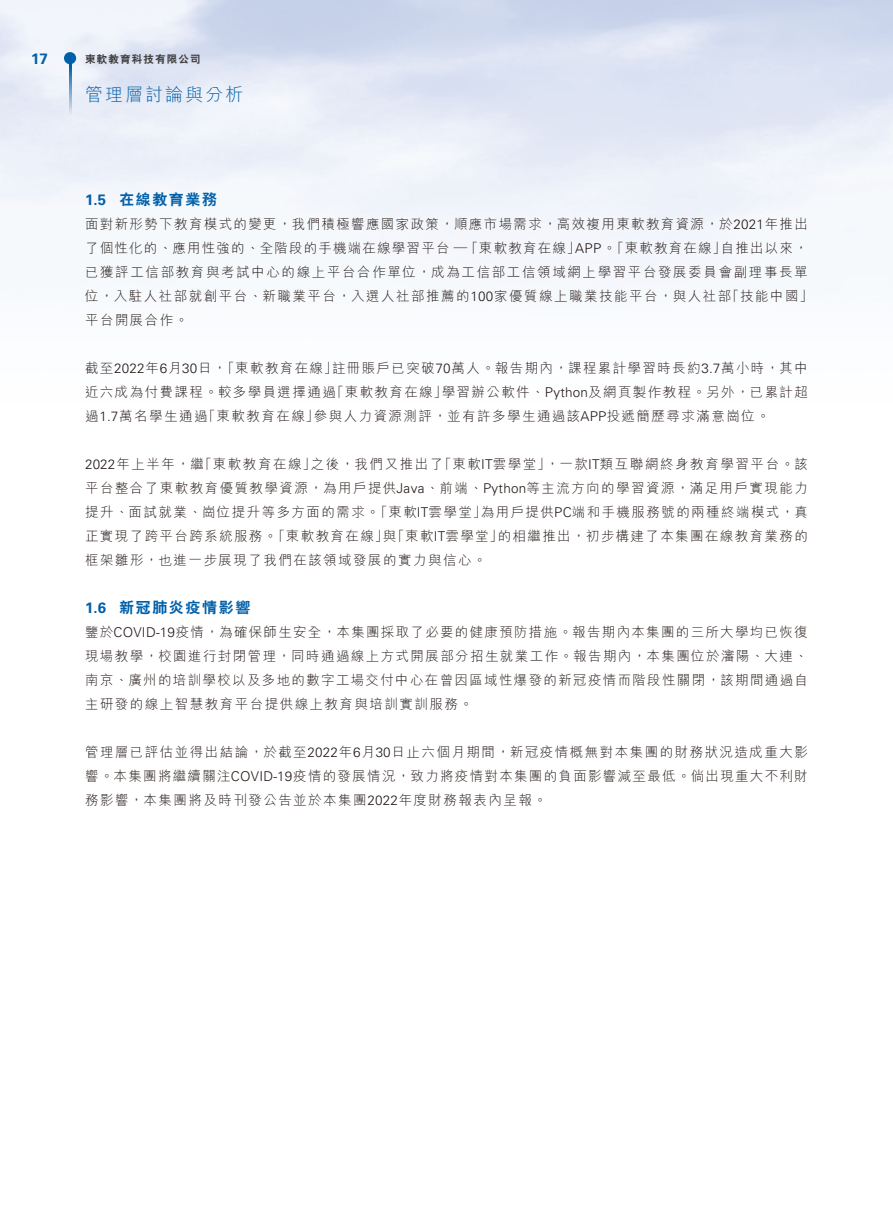
<style>
.page{position:relative;width:893px;height:1212px;background:#fff}
.page>*{position:absolute;margin:0;border:0;box-sizing:border-box;transform-origin:0 0}
.t1{font:300 18px "M Hei HK";letter-spacing:.115em;color:#0060aa}
.t2{font:800 15px "C Hei 2 HK";letter-spacing:.11em;color:#0060aa}
.t3{font:700 15px "Univers";color:#0060aa}
.t4{font:300 13.5px/24px "M Hei HK";letter-spacing:.11em;color:#231916}
.t5{font:300 13.5px "M Hei HK";letter-spacing:.09em;color:#231916}
.t6{font:800 10.5px "C Hei 2 HK";letter-spacing:.115em;color:#3f3b3a}
.s1{font-family:"Univers"}
</style>
<div class="page">
<img style="left:0;top:0;width:893px;height:281px">
<hr style="left:69px;top:61px;width:2px;height:62px;background:#0060aa">
<div style="left:64px;top:52px;width:12px;height:12px;background:#0060aa;border-radius:50%"></div>
<p class="t3" style="left:31px;top:50px;width:18px">17</p>
<p class="t6" style="left:85px;top:52px;width:117px">東軟教育科技有限公司</p>
<h1 class="t1" style="left:85px;top:82px;width:160px">管理層討論與分析</h1>
<p class="t2" style="left:119px;top:189px;width:100px">在線教育業務</p>
<p class="t3" style="left:85px;top:191px;width:23px">1.5</p>
<p class="t4" style="left:85px;top:211px;width:724px;text-align:right">面對新形勢下教育模式的變更，我們積極響應國家政策，順應市場需求，高效複用東軟教育資源，於<span class="s1">2021</span>年推出自推出以來，</p>
<p class="t5" style="left:85px;top:238px;width:497px">了個性化的、應用性強的、全階段的手機端在線學習平台 —「東軟教育在線」</p>
<p class="t4" style="left:85px;top:259px;width:724px">已獲評工信部教育與考試中心的線上平台合作單位，成為工信部工信領域網上學習平台發展委員會副理事長單</p>
<p class="t4" style="left:726px;top:283px;width:89px">「技能中國「</p>
<p class="t4" style="left:575px;top:235px;width:152px"><span class="s1">APP</span>。「東軟教育在線」</p>
<p class="t4" style="left:85px;top:283px;width:648px">位，入駐人社部就創平台、新職業平台，入選人社部推薦的<span class="s1">100</span>家優質線上職業技能平台，與人社部平台開展合作。</p>
<p class="t4" style="left:332px;top:355px;width:477px">註冊賬戶已突破<span class="s1">70</span>萬人。報告期內，課程累計學習時長約<span class="s1">3.7</span>萬小時，其中</p>
<p class="t4" style="left:85px;top:355px;width:254px">截至<span class="s1">2022</span>年<span class="s1">6</span>月<span class="s1">30</span>日 「， 東軟教育在線」</p>
<p class="t4" style="left:330px;top:379px;width:118px">「東軟教育在線」</p>
<p class="t4" style="left:442px;top:379px;width:368px">學習辦公軟件、<span class="s1">Python</span>及網頁製作教程。另外，已累計超</p>
<p class="t4" style="left:314px;top:379px;width:458px;text-indent:-229px">近六成為付費課程。較多學員選擇通過<br>參與人力資源測評，並有許多學生通過該<span class="s1">APP</span>投遞簡歷尋求滿意崗位。</p>
<p class="t4" style="left:202px;top:403px;width:118px">「東軟教育在線」</p>
<p class="t4" style="left:85px;top:403px;width:124px">過<span class="s1">1.7</span>萬名學生通過</p>
<p class="t4" style="left:198px;top:451px;width:119px">「東軟教育在線」</p>
<p class="t4" style="left:546px;top:451px;width:264px">，一款<span class="s1">IT</span>類互聯網終身教育學習平台。該</p>
<p class="t4" style="left:85px;top:451px;width:120px"><span class="s1">2022</span>年上半年，繼</p>
<p class="t4" style="left:85px;top:475px;width:724px">平台整合了東軟教育優質教學資源，為用戶提供<span class="s1">Java</span>、前端、<span class="s1">Python</span>等主流方向的學習資源，滿足用戶實現能力</p>
<p class="t4" style="left:481px;top:499px;width:329px">為用戶提供<span class="s1">PC</span>端和手機服務號的兩種終端模式，真</p>
<p class="t4" style="left:311px;top:451px;width:134px">之後，我們又推出了</p>
<p class="t4" style="left:438px;top:451px;width:114px">「東軟<span class="s1">IT</span>雲學堂」</p>
<p class="t4" style="left:85px;top:499px;width:403px">提升、面試就業、崗位提升等多方面的需求。「東軟<span class="s1">IT</span>雲學堂」</p>
<p class="t4" style="left:85px;top:523px;width:419px">正實現了跨平台跨系統服務。「東軟教育在線」「東軟<span class="s1">IT</span>雲學堂」</p>
<p class="t4" style="left:498px;top:523px;width:312px">的相繼推出，初步構建了本集團在線教育業務的</p>
<p class="t4" style="left:85px;top:523px;width:403px;text-indent:298px">與<br>框架雛形，也進一步展現了我們在該領域發展的實力與信心。</p>
<p class="t2" style="left:119px;top:597px;width:133px">新冠肺炎疫情影響</p>
<p class="t3" style="left:85px;top:599px;width:23px">1.6</p>
<p class="t4" style="left:85px;top:619px;width:724px;text-align:justify">鑒於<span class="s1">COVID-19</span>疫情，為確保師生安全，本集團採取了必要的健康預防措施。報告期內本集團的三所大學均已恢復現場教學，校園進行封閉管理，同時通過線上方式開展部分招生就業工作。報告期內，本集團位於瀋陽、大連、南京、廣州的培訓學校以及多地的數字工場交付中心在曾因區域性爆發的新冠疫情而階段性關閉，該期間通過自主研發的線上智慧教育平台提供線上教育與培訓實訓服務。</p>
<p class="t4" style="left:85px;top:739px;width:724px;text-align:justify">管理層已評估並得出結論，於截至<span class="s1">2022</span>年<span class="s1">6</span>月<span class="s1">30</span>日止六個月期間，新冠疫情概無對本集團的財務狀況造成重大影響。本集團將繼續關注<span class="s1">COVID-19</span>疫情的發展情況，致力將疫情對本集團的負面影響減至最低。倘出現重大不利財務影響，本集團將及時刊發公告並於本集團<span class="s1">2022</span>年度財務報表內呈報。</p>
</div>
